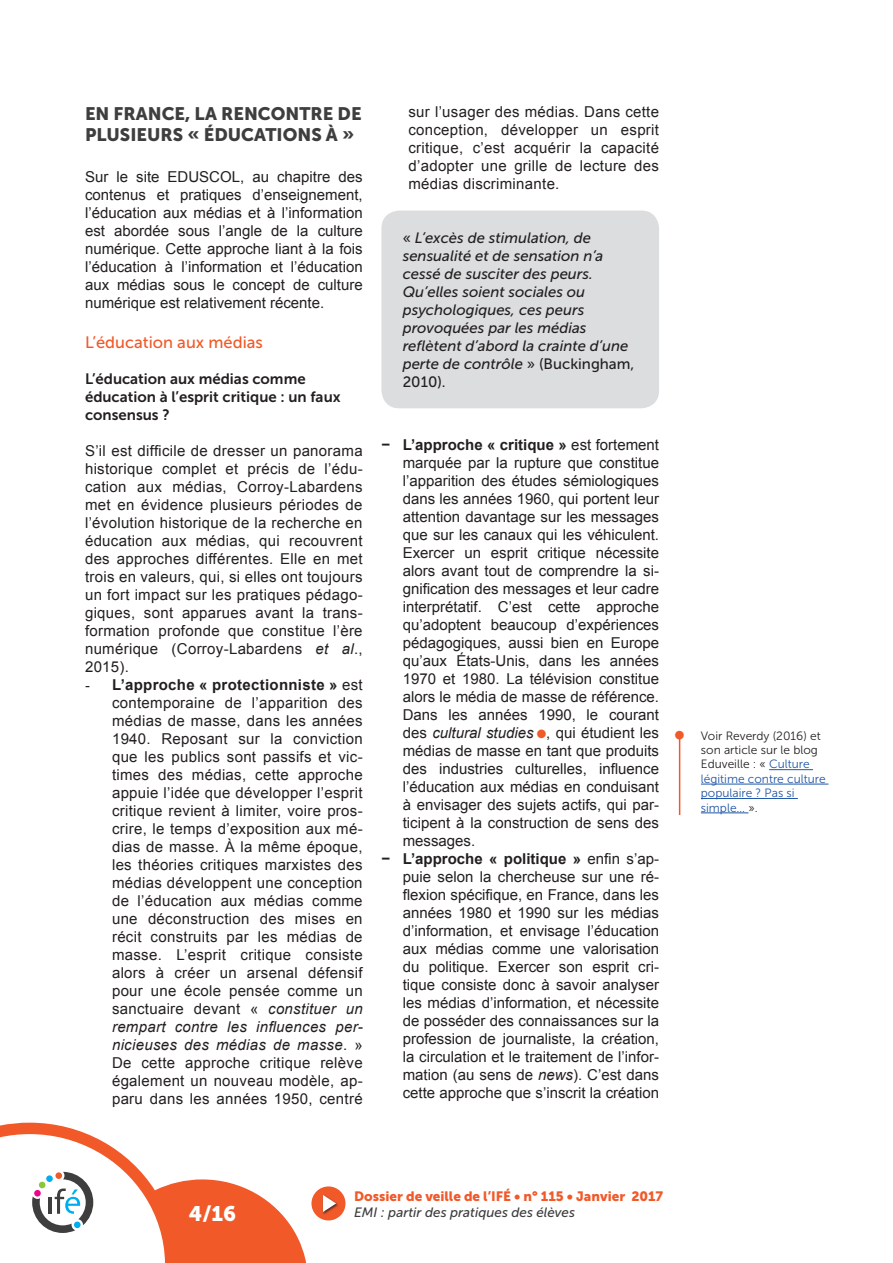
<style>
.page{position:relative;width:893px;height:1263px;background:#fff}
.page>*{position:absolute;margin:0;border:0;box-sizing:border-box;transform-origin:0 0}
.t1{font:21px "Museo Sans 900";color:#fff}
.t2{font:18px/21.6px "Museo Sans 900";color:#3e3e3f}
.t3{font:16.5px "Museo Sans 500";color:#f15929}
.t4{font:15px/18px "Arial";color:#231f20;text-align:justify}
.t5{font:italic 15px/18px "Museo Sans 500";color:#231f20}
.t6{font:15px/18px "Museo Sans 700";color:#231f20}
.t7{font:700 15px "Arial";color:#231f20}
.t8{font:13.5px "Museo Sans 900";color:#f15929}
.t9{font:italic 13.5px "Museo Sans 500";color:#3e3e3f}
.t10{font:12px/14.4px "Museo Sans 300";color:#231f20}
.s1{font-style:italic}
.s2{font-family:"Times New Roman"}
.s3{font-weight:700}
.s4{font-style:normal}
.s5{font-weight:400}
.s6{color:#f15929}
.s7{color:#1e56a6}
</style>
<div class="page">
<div style="left:311px;top:1186px;width:34px;height:34px;background:#f15929;border-radius:50%"></div>
<div style="left:322px;top:1194px;width:17px;height:21px;background:#231f20;opacity:.75"></div>
<svg style="left:323px;top:1195px;width:13px;height:17px"></svg>
<svg style="left:0;top:1123px;width:306px;height:140px"></svg>
<div style="left:39px;top:1181px;width:7px;height:7px;background:#8bc63e;border-radius:50%"></div>
<div style="left:46px;top:1175px;width:7px;height:7px;background:#00aeef;border-radius:50%"></div>
<div style="left:55px;top:1172px;width:7px;height:7px;background:#f15929;border-radius:50%"></div>
<div style="left:74px;top:1221px;width:7px;height:7px;background:#00aeef;border-radius:50%"></div>
<div style="left:34px;top:1190px;width:7px;height:7px;background:#ed028c;border-radius:50%"></div>
<div style="left:381px;top:211px;width:278px;height:197px;background:#dcdddf;border-radius:18px"></div>
<hr style="left:769px;top:769px;width:44px;height:1px;background:#1e56a6">
<hr style="left:701px;top:784px;width:127px;height:1px;background:#1e56a6">
<hr style="left:701px;top:798px;width:97px;height:1px;background:#1e56a6">
<hr style="left:701px;top:812px;width:47px;height:1px;background:#1e56a6">
<hr style="left:679px;top:738px;width:1px;height:77px;background:#f15929">
<p class="t2" style="left:85px;top:103px;width:278px">EN FRANCE, LA RENCONTRE DE<br>PLUSIEURS « ÉDUCATIONS À »</p>
<p class="t4" style="left:85px;top:168px;width:279px">Sur le site EDUSCOL, au chapitre des contenus et pratiques d’enseignement, l’éducation aux médias et à l’information est abordée sous l’angle de la culture numérique. Cette approche liant à la fois l’éducation à l’information et l’éducation aux médias sous le concept de culture numérique est relativement récente.</p>
<p class="t3" style="left:85px;top:333px;width:179px">L’éducation aux médias</p>
<p class="t6" style="left:85px;top:369px;width:257px">L’éducation aux médias comme éducation à l’esprit critique : un faux consensus ?</p>
<p class="t4" style="left:85px;top:441px;width:279px">S’il est difficile de dresser un panorama historique complet et précis de l’édu&shy;cation aux médias, Corroy-Labardens met en évidence plusieurs périodes de l’évolution historique de la recherche en éducation aux médias, qui recouvrent des approches différentes. Elle en met trois en valeurs, qui, si elles ont toujours un fort impact sur les pratiques pédago&shy;giques, sont apparues avant la trans&shy;formation profonde que constitue l’ère numérique (Corroy-Labardens <span class="s1">et al</span>., 2015).</p>
<p class="t4" style="left:112px;top:675px;width:252px;text-indent:-27px"><span class="s2">-</span> <span class="s3">L’approche « protectionniste »</span> est contemporaine de l’apparition des médias de masse, dans les années 1940. Reposant sur la conviction que les publics sont passifs et vic&shy;times des médias, cette approche appuie l’idée que développer l’esprit critique revient à limiter, voire pros&shy;crire, le temps d’exposition aux mé&shy;dias de masse. À la même époque, les théories critiques marxistes des médias développent une conception de l’éducation aux médias comme une déconstruction des mises en récit construits par les médias de masse. L’esprit critique consiste alors à créer un arsenal défensif pour une école pensée comme un sanctuaire devant « <span class="s1">constituer un rempart contre les influences per&shy;nicieuses des médias de masse</span>. » De cette approche critique relève également un nouveau modèle, ap&shy;paru dans les années 1950, centré</p>
<p class="t4" style="left:408px;top:103px;width:252px">sur l’usager des médias. Dans cette conception, développer un esprit critique, c’est acquérir la capacité d’adopter une grille de lecture des médias discriminante.</p>
<p class="t5" style="left:403px;top:229px;width:233px"><span class="s4">«</span> L’excès de stimulation, de sensualité et de sensation n’a cessé de susciter des peurs.<br>Qu’elles soient sociales ou psychologiques, ces peurs provoquées par les médias reflètent d’abord la crainte d’une perte de contrôle <span class="s4">» (Buckingham,<br>2010).</span></p>
<p class="t7" style="left:381px;top:436px;width:279px">− L’approche « critique » <span class="s5">est fortement</span></p>
<p class="t4" style="left:403px;top:454px;width:258px">marquée par la rupture que constitue</p>
<p class="t4" style="left:403px;top:472px;width:258px">l’apparition des études sémiologiques</p>
<p class="t4" style="left:403px;top:490px;width:258px">dans les années 1960, qui portent leur</p>
<p class="t4" style="left:403px;top:508px;width:258px">attention davantage sur les messages</p>
<p class="t4" style="left:403px;top:526px;width:258px">que sur les canaux qui les véhiculent.</p>
<p class="t4" style="left:403px;top:544px;width:258px">Exercer un esprit critique nécessite</p>
<p class="t4" style="left:403px;top:562px;width:258px">alors avant tout de comprendre la si-</p>
<p class="t4" style="left:403px;top:580px;width:258px">gnification des messages et leur cadre</p>
<p class="t4" style="left:403px;top:598px;width:258px">interprétatif. C’est cette approche</p>
<p class="t4" style="left:403px;top:616px;width:258px">qu’adoptent beaucoup d’expériences</p>
<p class="t4" style="left:403px;top:634px;width:258px">pédagogiques, aussi bien en Europe</p>
<p class="t4" style="left:403px;top:652px;width:258px">qu’aux États-Unis, dans les années</p>
<p class="t4" style="left:403px;top:670px;width:258px">1970 et 1980. La télévision constitue</p>
<p class="t4" style="left:403px;top:688px;width:258px">alors le média de masse de référence.</p>
<p class="t4" style="left:403px;top:706px;width:258px">Dans les années 1990, le courant</p>
<p class="t4" style="left:403px;top:724px;width:258px">des <span class="s1">cultural studies</span> <span class="s6">●</span>, qui étudient les</p>
<p class="t4" style="left:403px;top:742px;width:258px">médias de masse en tant que produits</p>
<p class="t4" style="left:403px;top:760px;width:258px">des industries culturelles, influence</p>
<p class="t4" style="left:403px;top:778px;width:258px">l’éducation aux médias en conduisant</p>
<p class="t4" style="left:403px;top:796px;width:258px">à envisager des sujets actifs, qui par-</p>
<p class="t4" style="left:403px;top:814px;width:258px">ticipent à la construction de sens des</p>
<p class="t4" style="left:403px;top:832px;width:74px">messages.</p>
<p class="t7" style="left:381px;top:850px;width:279px">− L’approche « politique » <span class="s5">enfin s’ap-</span></p>
<p class="t4" style="left:403px;top:868px;width:258px">puie selon la chercheuse sur une ré-</p>
<p class="t4" style="left:403px;top:886px;width:258px">flexion spécifique, en France, dans les</p>
<p class="t4" style="left:403px;top:904px;width:258px">années 1980 et 1990 sur les médias</p>
<p class="t4" style="left:403px;top:922px;width:258px">d’information, et envisage l’éducation</p>
<p class="t4" style="left:403px;top:940px;width:258px">aux médias comme une valorisation</p>
<p class="t4" style="left:403px;top:958px;width:258px">du politique. Exercer son esprit cri-</p>
<p class="t4" style="left:403px;top:976px;width:258px">tique consiste donc à savoir analyser</p>
<p class="t4" style="left:403px;top:994px;width:258px">les médias d’information, et nécessite</p>
<p class="t4" style="left:403px;top:1012px;width:258px">de posséder des connaissances sur la</p>
<p class="t4" style="left:403px;top:1030px;width:258px">profession de journaliste, la création,</p>
<p class="t4" style="left:403px;top:1048px;width:258px">la circulation et le traitement de l’infor-</p>
<p class="t4" style="left:403px;top:1066px;width:258px">mation (au sens de <span class="s1">news</span>). C’est dans</p>
<p class="t4" style="left:403px;top:1084px;width:258px">cette approche que s’inscrit la création</p>
<p class="t8" style="left:354px;top:1188px;width:311px">Dossier de veille de l’IFÉ • n° 115 • Janvier 2017</p>
<h1 class="t1" style="left:189px;top:1202px;width:49px">4/16</h1>
<p class="t9" style="left:354px;top:1205px;width:222px">EMI : partir des pratiques des élèves</p>
<p class="t10" style="left:701px;top:728px;width:126px">Voir Reverdy (2016) et son article sur le blog<br>Eduveille : « <span class="s7">Culture légitime contre culture populaire ? Pas si simple…</span> ».</p>
</div>
